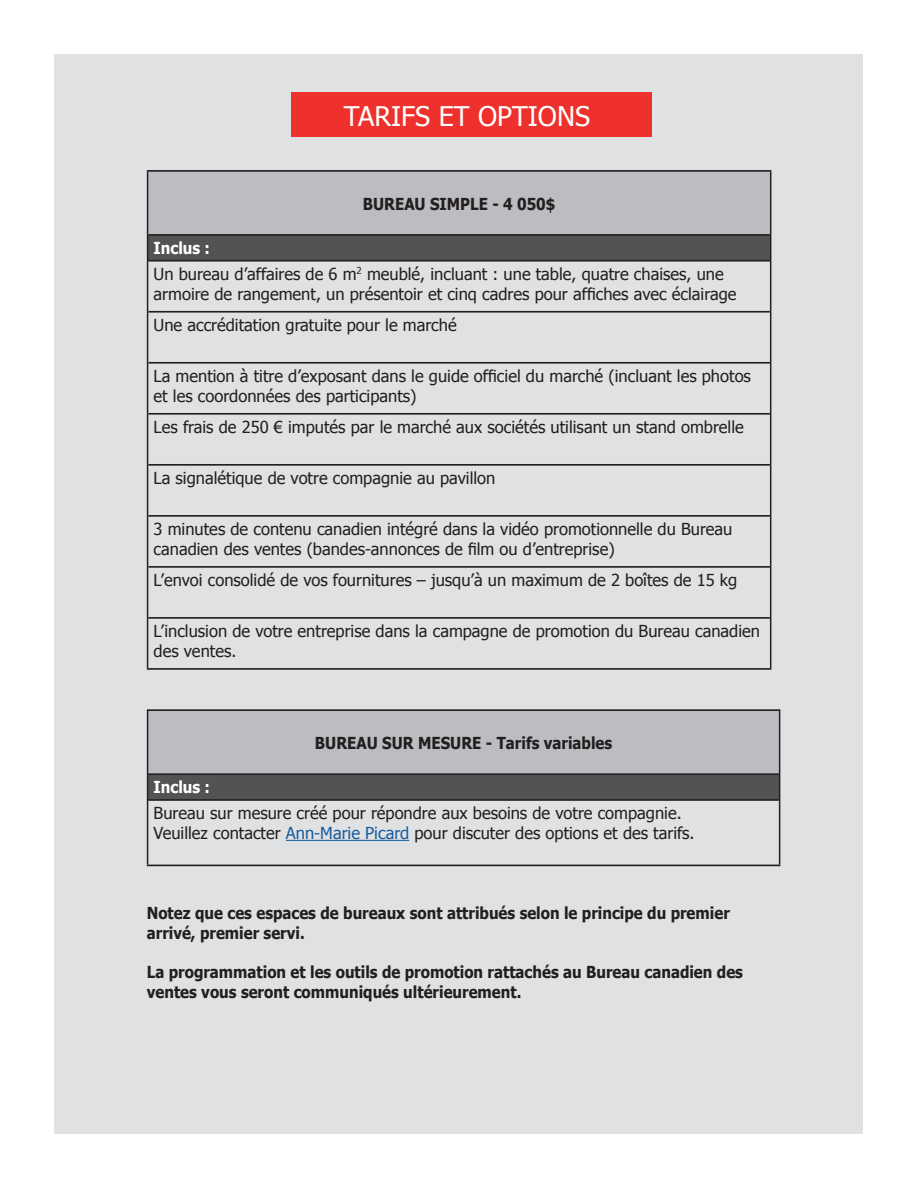
<style>
.page{position:relative;width:918px;height:1188px;background:#fff}
.page>*{position:absolute;margin:0;border:0;box-sizing:border-box;transform-origin:0 0}
.t1{font:27px "Tahoma";color:#fff}
.t2{font:16.5px/19.8px "Tahoma";color:#231f20}
.t3{font:700 16.5px/19.8px "Tahoma";color:#231f20;scale:.91 1}
.t4{font:700 16.5px "Tahoma";color:#fff;scale:.91 1}
.s1{color:#175d9e}
</style>
<div class="page">
<div style="left:54px;top:54px;width:808px;height:1080px;background:#e0e1e3"></div>
<div style="left:148px;top:171px;width:623px;height:64px;background:#bcbdc0"></div>
<div style="left:148px;top:235px;width:623px;height:26px;background:#535355"></div>
<hr style="left:147px;top:170px;width:624px;height:2px;background:#231f20">
<hr style="left:148px;top:234px;width:622px;height:2px;background:#231f20">
<hr style="left:148px;top:260px;width:622px;height:2px;background:#231f20">
<hr style="left:148px;top:311px;width:622px;height:2px;background:#231f20">
<hr style="left:148px;top:362px;width:622px;height:2px;background:#231f20">
<hr style="left:148px;top:413px;width:622px;height:2px;background:#231f20">
<hr style="left:148px;top:464px;width:622px;height:2px;background:#231f20">
<hr style="left:148px;top:515px;width:622px;height:2px;background:#231f20">
<hr style="left:148px;top:566px;width:622px;height:2px;background:#231f20">
<hr style="left:148px;top:617px;width:622px;height:2px;background:#231f20">
<hr style="left:147px;top:668px;width:624px;height:2px;background:#231f20">
<hr style="left:147px;top:172px;width:1px;height:63px;background:#231f20">
<hr style="left:770px;top:172px;width:1px;height:63px;background:#231f20">
<svg style="left:147px;top:235px;width:1px;height:26px"></svg>
<svg style="left:770px;top:235px;width:1px;height:26px"></svg>
<hr style="left:147px;top:261px;width:1px;height:51px;background:#231f20">
<hr style="left:770px;top:261px;width:1px;height:51px;background:#231f20">
<hr style="left:147px;top:312px;width:1px;height:51px;background:#231f20">
<hr style="left:770px;top:312px;width:1px;height:51px;background:#231f20">
<hr style="left:147px;top:363px;width:1px;height:51px;background:#231f20">
<hr style="left:770px;top:363px;width:1px;height:51px;background:#231f20">
<hr style="left:147px;top:414px;width:1px;height:51px;background:#231f20">
<hr style="left:770px;top:414px;width:1px;height:51px;background:#231f20">
<hr style="left:147px;top:465px;width:1px;height:51px;background:#231f20">
<hr style="left:770px;top:465px;width:1px;height:51px;background:#231f20">
<hr style="left:147px;top:516px;width:1px;height:51px;background:#231f20">
<hr style="left:770px;top:516px;width:1px;height:51px;background:#231f20">
<hr style="left:147px;top:567px;width:1px;height:51px;background:#231f20">
<hr style="left:770px;top:567px;width:1px;height:51px;background:#231f20">
<hr style="left:147px;top:618px;width:1px;height:50px;background:#231f20">
<hr style="left:770px;top:618px;width:1px;height:50px;background:#231f20">
<div style="left:148px;top:710px;width:632px;height:64px;background:#bcbdc0"></div>
<div style="left:148px;top:774px;width:632px;height:26px;background:#535355"></div>
<hr style="left:147px;top:709px;width:633px;height:2px;background:#231f20">
<hr style="left:148px;top:773px;width:631px;height:2px;background:#231f20">
<hr style="left:148px;top:799px;width:631px;height:2px;background:#231f20">
<hr style="left:147px;top:865px;width:633px;height:1px;background:#231f20">
<hr style="left:147px;top:711px;width:1px;height:63px;background:#231f20">
<hr style="left:779px;top:711px;width:1px;height:63px;background:#231f20">
<svg style="left:147px;top:774px;width:1px;height:26px"></svg>
<svg style="left:779px;top:774px;width:1px;height:26px"></svg>
<hr style="left:147px;top:800px;width:1px;height:65px;background:#231f20">
<hr style="left:779px;top:800px;width:1px;height:65px;background:#231f20">
<hr style="left:286px;top:840px;width:123px;height:1px;background:#175d9e">
<div style="left:291px;top:92px;width:361px;height:44px;background:#ee312c"></div>
<p class="t1" style="left:344px;top:98px;width:248px">TARIFS ET OPTIONS</p>
<p class="t3" style="left:363px;top:193px;width:213px">BUREAU SIMPLE - 4 050$</p>
<p class="t4" style="left:154px;top:237px;width:64px">Inclus :</p>
<p class="t2" style="left:154px;top:263px;width:584px">Un bureau d’affaires de 6 m<sup>2</sup> meublé, incluant : une table, quatre chaises, une armoire de rangement, un présentoir et cinq cadres pour affiches avec éclairage</p>
<p class="t2" style="left:154px;top:314px;width:305px">Une accréditation gratuite pour le marché</p>
<p class="t2" style="left:154px;top:365px;width:599px">La mention à titre d’exposant dans le guide officiel du marché (incluant les photos et les coordonnées des participants)</p>
<p class="t2" style="left:154px;top:416px;width:592px">Les frais de 250 € imputés par le marché aux sociétés utilisant un stand ombrelle</p>
<p class="t2" style="left:154px;top:467px;width:343px">La signalétique de votre compagnie au pavillon</p>
<p class="t2" style="left:154px;top:518px;width:580px">3 minutes de contenu canadien intégré dans la vidéo promotionnelle du Bureau canadien des ventes (bandes-annonces de film ou d’entreprise)</p>
<p class="t2" style="left:154px;top:569px;width:585px">L’envoi consolidé de vos fournitures – jusqu’à un maximum de 2 boîtes de 15 kg</p>
<p class="t2" style="left:154px;top:620px;width:608px">L’inclusion de votre entreprise dans la campagne de promotion du Bureau canadien des ventes.</p>
<p class="t3" style="left:315px;top:732px;width:328px">BUREAU SUR MESURE - Tarifs variables</p>
<p class="t4" style="left:154px;top:776px;width:64px">Inclus :</p>
<p class="t2" style="left:154px;top:803px;width:530px">Bureau sur mesure créé pour répondre aux besoins de votre compagnie.</p>
<p class="t2" style="left:154px;top:822px;width:543px">Veuillez contacter <span class="s1">Ann-Marie Picard</span> pour discuter des options et des tarifs.</p>
<p class="t3" style="left:147px;top:902px;width:642px">Notez que ces espaces de bureaux sont attribués selon le principe du premier arrivé, premier servi.</p>
<p class="t3" style="left:147px;top:962px;width:657px">La programmation et les outils de promotion rattachés au Bureau canadien des ventes vous seront communiqués ultérieurement.</p>
</div>
